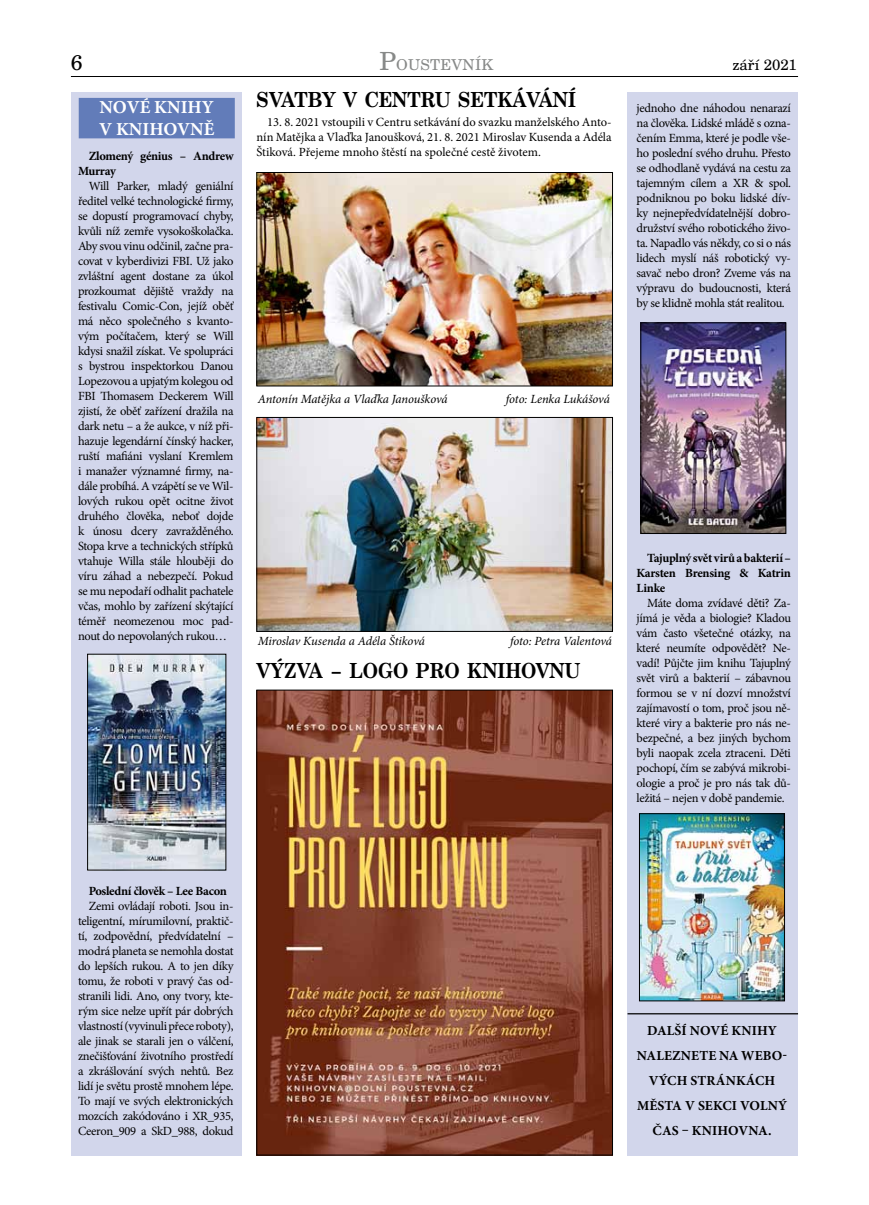
<style>
.page{position:relative;width:869px;height:1205px;background:#fff}
.page>*{position:absolute;margin:0;border:0;box-sizing:border-box;transform-origin:0 0}
.t1{font:700 22.5px "Century Schoolbook TOT";color:#000;scale:.9 1}
.t2{font:21.25px "Century Schoolbook LOT Rom";color:#000}
.t3{font:700 18.25px/22px "Minion Pro";color:#fff}
.t4{font:15px "Century Schoolbook LOT Rom";letter-spacing:.015em;color:#878988}
.t5{font:15px "Century Schoolbook LOT Rom";color:#000}
.t6{font:700 13.75px "Minion Pro";letter-spacing:.01em;color:#000}
.t7{font:12.5px/15px "Minion Pro";letter-spacing:-.025em;color:#000;text-align:justify}
.t8{font:700 12.5px/15px "Minion Pro";letter-spacing:-.025em;color:#000}
.t9{font:italic 12.5px "Minion Pro";letter-spacing:-.01em;color:#000}
.s1{font-size:25px}
</style>
<div class="page">
<hr style="left:71px;top:76px;width:726px;height:1px;background:#000">
<div style="left:71px;top:92px;width:170px;height:1063px;background:#d2d6eb"></div>
<div style="left:79px;top:98px;width:156px;height:40px;background:#627cb9"></div>
<div style="left:627px;top:92px;width:170px;height:1063px;background:#d2d6eb"></div>
<hr style="left:627px;top:1013px;width:170px;height:1px;background:#000">
<img style="left:258px;top:174px;width:352px;height:210px">
<div style="left:256px;top:172px;width:356px;height:214px;border:1px solid #000"></div>
<img style="left:258px;top:419px;width:352px;height:211px">
<div style="left:256px;top:417px;width:356px;height:215px;border:1px solid #000"></div>
<img style="left:258px;top:692px;width:352px;height:461px">
<img style="left:89px;top:656px;width:135px;height:212px">
<div style="left:87px;top:654px;width:139px;height:216px;border:1px solid #000"></div>
<img style="left:642px;top:324px;width:141px;height:208px">
<div style="left:640px;top:322px;width:145px;height:212px;border:1px solid #000"></div>
<img style="left:641px;top:815px;width:141px;height:184px">
<div style="left:639px;top:813px;width:145px;height:188px;border:1px solid #000"></div>
<h2 class="t2" style="left:71px;top:49px;width:13px">6</h2>
<p class="t4" style="left:379px;top:55px;width:115px"><span class="s1">P</span>OUSTEVNÍK</p>
<p class="t5" style="left:732px;top:55px;width:66px">ZÁŘÍ 2021</p>
<h3 class="t3" style="left:99px;top:96px;width:117px">NOVÉ KNIHY<br>V KNIHOVNĚ</h3>
<p class="t8" style="left:78px;top:148px;width:157px;text-indent:11px">Zlomený génius – Andrew<br>Murray</p>
<p class="t7" style="left:78px;top:178px;width:157px;text-indent:11px">Will Parker, mladý geniální ředitel velké technologické firmy, se dopustí programovací chyby, kvůli níž zemře vysokoškolačka.<br>Aby svou vinu odčinil, začne pra&shy;covat v kyberdivizi FBI. Už jako zvláštní agent dostane za úkol prozkoumat dějiště vraždy na festivalu Comic-Con, jejíž oběť má něco společného s kvanto&shy;vým počítačem, který se Will kdysi snažil získat. Ve spolupráci s bystrou inspektorkou Danou Lopezovou a upjatým kolegou od FBI Thomasem Deckerem Will zjistí, že oběť zařízení dražila na dark netu – a že aukce, v níž při&shy;hazuje legendární čínský hacker, ruští mafiáni vyslaní Kremlem i manažer významné firmy, na&shy;dále probíhá. A vzápětí se ve Wil&shy;lových rukou opět ocitne život druhého člověka, neboť dojde k únosu dcery zavražděného.<br>Stopa krve a technických střípků vtahuje Willa stále hlouběji do víru záhad a nebezpečí. Pokud se mu nepodaří odhalit pachatele včas, mohlo by zařízení skýtající téměř neomezenou moc pad&shy;nout do nepovolaných rukou…</p>
<h1 class="t1" style="left:256px;top:87px;width:356px">SVATBY V CENTRU SETKÁVÁNÍ</h1>
<p class="t7" style="left:256px;top:114px;width:356px;text-indent:11px">13. 8. 2021 vstoupili v Centru setkávání do svazku manželského Anto&shy;nín Matějka a Vlaďka Janoušková, 21. 8. 2021 Miroslav Kusenda a Adéla Štiková. Přejeme mnoho štěstí na společné cestě životem.</p>
<p class="t7" style="left:636px;top:100px;width:156px">jednoho dne náhodou nenarazí na člověka. Lidské mládě s ozna&shy;čením Emma, které je podle vše&shy;ho poslední svého druhu. Přesto se odhodlaně vydává na cestu za tajemným cílem a XR &amp; spol. podniknou po boku lidské dív&shy;ky nejnepředvídatelnější dobro&shy;družství svého robotického živo&shy;ta. Napadlo vás někdy, co si o nás lidech myslí náš robotický vy&shy;savač nebo dron? Zveme vás na výpravu do budoucnosti, která by se klidně mohla stát realitou.</p>
<p class="t9" style="left:258px;top:390px;width:191px">Antonín Matějka a Vlaďka Janoušková</p>
<p class="t9" style="left:505px;top:390px;width:105px">foto: Lenka Lukášová</p>
<p class="t8" style="left:636px;top:550px;width:156px;text-align:justify;text-indent:11px">Tajuplný svět virů a bakterií – Karsten Brensing &amp; Katrin Linke</p>
<p class="t7" style="left:636px;top:595px;width:156px;text-indent:11px">Máte doma zvídavé děti? Za&shy;jímá je věda a biologie? Kladou vám často všetečné otázky, na které neumíte odpovědět? Ne&shy;vadí! Půjčte jim knihu Tajuplný svět virů a bakterií – zábavnou formou se v ní dozví množství zajímavostí o tom, proč jsou ně&shy;které viry a bakterie pro nás ne&shy;bezpečné, a bez jiných bychom byli naopak zcela ztraceni. Děti pochopí, čím se zabývá mikrobi&shy;ologie a proč je pro nás tak dů&shy;ležitá – nejen v době pandemie.</p>
<p class="t9" style="left:258px;top:633px;width:168px">Miroslav Kusenda a Adéla Štiková</p>
<p class="t9" style="left:510px;top:633px;width:103px">foto: Petra Valentová</p>
<h1 class="t1" style="left:256px;top:658px;width:361px">VÝZVA – LOGO PRO KNIHOVNU</h1>
<p class="t8" style="left:89px;top:883px;width:140px">Poslední člověk – Lee Bacon</p>
<p class="t7" style="left:78px;top:898px;width:157px;text-indent:11px">Zemi ovládají roboti. Jsou in&shy;teligentní, mírumilovní, praktič&shy;tí, zodpovědní, předvídatelní – modrá planeta se nemohla dostat do lepších rukou. A to jen díky tomu, že roboti v pravý čas od&shy;stranili lidi. Ano, ony tvory, kte&shy;rým sice nelze upřít pár dobrých vlastností (vyvinuli přece roboty), ale jinak se starali jen o válčení, znečišťování životního prostředí a zkrášlování svých nehtů. Bez lidí je světu prostě mnohem lépe.<br>To mají ve svých elektronických mozcích zakódováno i XR_935, Ceeron_909 a SkD_988, dokud</p>
<p class="t6" style="left:647px;top:1021px;width:19px">Další</p>
<p class="t6" style="left:689px;top:1021px;width:11px">nové</p>
<p class="t6" style="left:731px;top:1021px;width:10px">knihy</p>
<p class="t6" style="left:636px;top:1046px;width:10px">naleznete</p>
<p class="t6" style="left:718px;top:1046px;width:46px">na webo</p>
<p class="t6" style="left:782px;top:1046px;width:6px">-</p>
<p class="t6" style="left:648px;top:1071px;width:11px">vých</p>
<p class="t6" style="left:690px;top:1071px;width:11px">stránkách</p>
<p class="t6" style="left:636px;top:1096px;width:10px">města</p>
<p class="t6" style="left:684px;top:1096px;width:22px">v sekci</p>
<p class="t6" style="left:739px;top:1096px;width:20px">Volný</p>
<p class="t6" style="left:652px;top:1121px;width:60px">čas – Knihovna</p>
<p class="t6" style="left:767px;top:1121px;width:5px">.</p>
</div>
